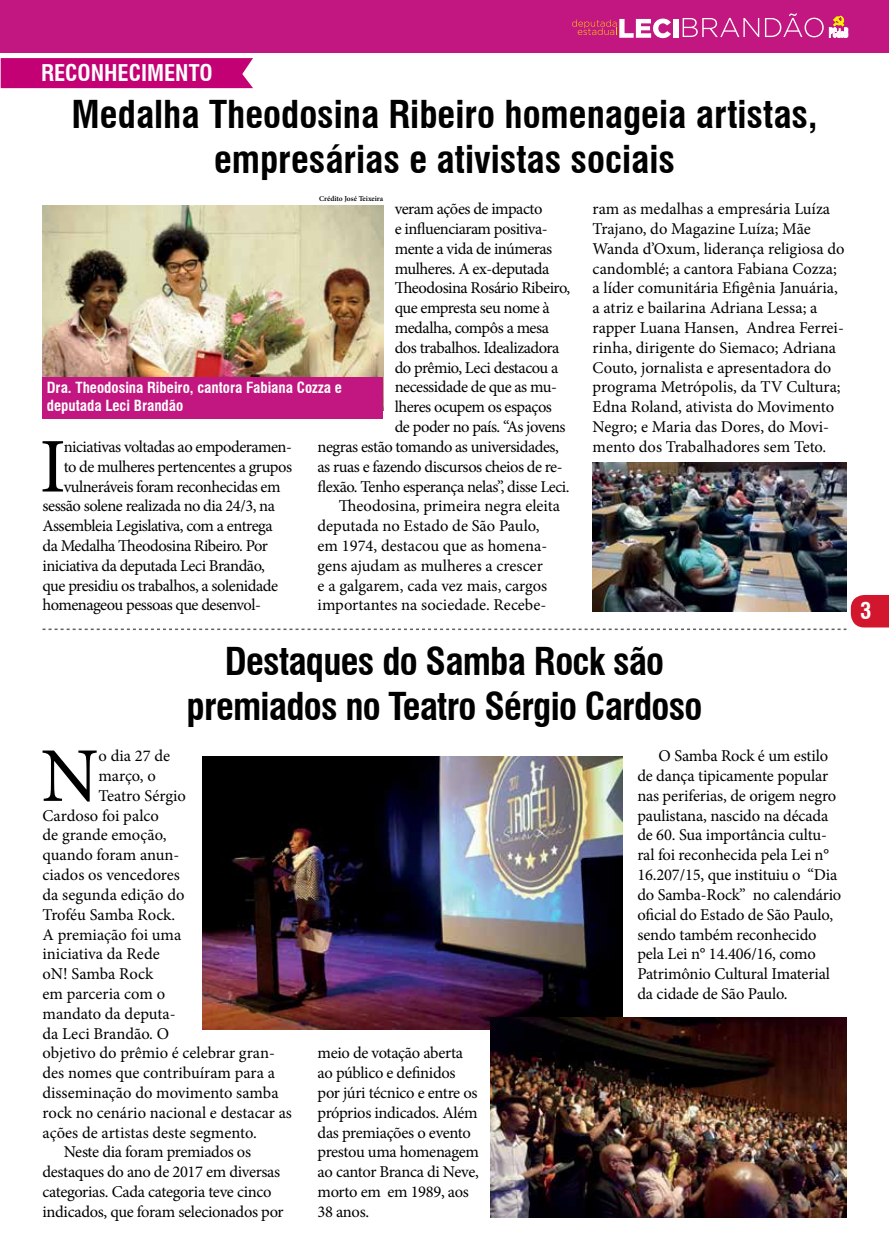
<style>
.page{position:relative;width:889px;height:1255px;background:#fff}
.page>*{position:absolute;margin:0;border:0;box-sizing:border-box;transform-origin:0 0}
.t1{font:77.4px "Minion Pro";color:#000}
.t2{font:700 condensed 37.5px/45px "Swiss 721 BT";color:#000;text-align:center}
.t3{font:700 condensed 37.5px/45px "Swiss 721 BT";letter-spacing:-.02em;color:#000;text-align:center}
.t4{font:700 condensed 22.5px "Swiss 721 BT";color:#fff}
.t5{font:16.5px/19.8px "Minion Pro";letter-spacing:-.015em;color:#000}
.t6{font:16.5px "Minion Pro";letter-spacing:-.035em;color:#000}
.t7{font:700 condensed 15px/18px "Swiss 721 BT";color:#fff}
.t8{font:600 7.5px "Minion Pro";color:#000}
</style>
<div class="page">
<div style="left:0;top:0;width:889px;height:53px;background:#c21780"></div>
<div style="left:673px;top:19px;width:5px;height:19px;background:#fff"></div>
<svg style="left:572px;top:19px;width:99px;height:19px"></svg>
<svg style="left:682px;top:18px;width:77px;height:19px"></svg>
<svg style="left:765px;top:13px;width:58px;height:24px"></svg>
<svg style="left:829px;top:16px;width:19px;height:21px"></svg>
<svg style="left:43px;top:595px;width:846px;height:35px"></svg>
<img style="left:43px;top:205px;width:340px;height:172px">
<img style="left:592px;top:463px;width:254px;height:148px">
<img style="left:202px;top:756px;width:420px;height:273px">
<img style="left:491px;top:1017px;width:355px;height:200px">
<div style="left:43px;top:377px;width:340px;height:41px;background:#c21780"></div>
<div style="left:1px;top:58px;width:252px;height:30px;background:#c40075"></div>
<h3 class="t4" style="left:41px;top:59px;width:173px">RECONHECIMENTO</h3>
<h2 class="t2" style="left:72px;top:92px;width:747px">Medalha Theodosina Ribeiro homenageia artistas, empresárias e ativistas sociais</h2>
<p class="t8" style="left:319px;top:193px;width:66px">Crédito José Teixeira</p>
<p class="t5" style="left:395px;top:199px;width:149px">veram ações de impacto</p>
<p class="t5" style="left:395px;top:219px;width:154px">e influenciaram positiva-</p>
<p class="t5" style="left:395px;top:239px;width:159px">mente a vida de inúmeras</p>
<p class="t5" style="left:395px;top:258px;width:156px">mulheres. A ex-deputada</p>
<p class="t5" style="left:395px;top:278px;width:177px">Theodosina Rosário Ribeiro,</p>
<p class="t6" style="left:395px;top:297px;width:156px">que empresta seu nome à</p>
<p class="t5" style="left:395px;top:318px;width:156px">medalha, compôs a mesa</p>
<p class="t5" style="left:395px;top:338px;width:166px">dos trabalhos. Idealizadora</p>
<p class="t5" style="left:395px;top:357px;width:165px">do prêmio, Leci destacou a</p>
<p class="t5" style="left:395px;top:377px;width:164px">necessidade de que as mu-</p>
<p class="t5" style="left:395px;top:397px;width:159px">lheres ocupem os espaços</p>
<p class="t5" style="left:395px;top:417px;width:172px">de poder no país. “As jovens</p>
<p class="t5" style="left:317px;top:437px;width:243px">negras estão tomando as universidades,</p>
<p class="t5" style="left:317px;top:456px;width:247px">as ruas e fazendo discursos cheios de re-</p>
<p class="t5" style="left:317px;top:476px;width:253px">flexão. Tenho esperança nelas”, disse Leci.</p>
<p class="t5" style="left:339px;top:496px;width:223px">Theodosina, primeira negra eleita</p>
<p class="t5" style="left:317px;top:516px;width:223px">deputada no Estado de São Paulo,</p>
<p class="t5" style="left:317px;top:536px;width:231px">em 1974, destacou que as homena-</p>
<p class="t5" style="left:317px;top:555px;width:227px">gens ajudam as mulheres a crescer</p>
<p class="t5" style="left:317px;top:575px;width:231px">e a galgarem, cada vez mais, cargos</p>
<p class="t5" style="left:317px;top:595px;width:230px">importantes na sociedade. Recebe-</p>
<p class="t7" style="left:47px;top:378px;width:297px">Dra. Theodosina Ribeiro, cantora Fabiana Cozza e deputada Leci Brandão</p>
<h1 class="t1" style="left:40px;top:415px;width:28px">I</h1>
<p class="t5" style="left:64px;top:437px;width:230px">niciativas voltadas ao empoderamen-</p>
<p class="t5" style="left:64px;top:456px;width:230px">to de mulheres pertencentes a grupos</p>
<p class="t5" style="left:64px;top:476px;width:218px">vulneráveis foram reconhecidas em</p>
<p class="t5" style="left:43px;top:496px;width:234px">sessão solene realizada no dia 24/3, na</p>
<p class="t5" style="left:43px;top:516px;width:232px">Assembleia Legislativa, com a entrega</p>
<p class="t5" style="left:43px;top:536px;width:227px">da Medalha Theodosina Ribeiro. Por</p>
<p class="t5" style="left:43px;top:555px;width:224px">iniciativa da deputada Leci Brandão,</p>
<p class="t5" style="left:43px;top:575px;width:237px">que presidiu os trabalhos, a solenidade</p>
<p class="t6" style="left:43px;top:594px;width:220px">homenageou pessoas que desenvol-</p>
<p class="t5" style="left:592px;top:199px;width:253px">ram as medalhas a empresária Luíza Trajano, do Magazine Luíza; Mãe Wanda d’Oxum, liderança religiosa do candomblé; a cantora Fabiana Cozza; a líder comunitária Efigênia Januária, a atriz e bailarina Adriana Lessa; a rapper Luana Hansen, Andrea Ferrei&shy;rinha, dirigente do Siemaco; Adriana Couto, jornalista e apresentadora do programa Metrópolis, da TV Cultura; Edna Roland, ativista do Movimento Negro; e Maria das Dores, do Movi&shy;mento dos Trabalhadores sem Teto.</p>
<h2 class="t3" style="left:187px;top:639px;width:517px">Destaques do Samba Rock são premiados no Teatro Sérgio Cardoso</h2>
<h1 class="t1" style="left:41px;top:724px;width:59px">N</h1>
<p class="t5" style="left:98px;top:746px;width:73px">o dia 27 de</p>
<p class="t5" style="left:98px;top:766px;width:59px">março, o</p>
<p class="t5" style="left:98px;top:785px;width:89px">Teatro Sérgio</p>
<p class="t5" style="left:43px;top:805px;width:118px">Cardoso foi palco</p>
<p class="t5" style="left:43px;top:825px;width:125px">de grande emoção,</p>
<p class="t5" style="left:43px;top:845px;width:138px">quando foram anun-</p>
<p class="t5" style="left:43px;top:865px;width:139px">ciados os vencedores</p>
<p class="t5" style="left:43px;top:884px;width:143px">da segunda edição do</p>
<p class="t5" style="left:43px;top:904px;width:134px">Troféu Samba Rock.</p>
<p class="t5" style="left:43px;top:924px;width:140px">A premiação foi uma</p>
<p class="t5" style="left:43px;top:944px;width:119px">iniciativa da Rede</p>
<p class="t5" style="left:43px;top:964px;width:112px">oN! Samba Rock</p>
<p class="t5" style="left:43px;top:983px;width:124px">em parceria com o</p>
<p class="t5" style="left:43px;top:1003px;width:135px">mandato da deputa-</p>
<p class="t5" style="left:43px;top:1023px;width:128px">da Leci Brandão. O</p>
<p class="t5" style="left:43px;top:1043px;width:234px">objetivo do prêmio é celebrar gran-</p>
<p class="t5" style="left:43px;top:1063px;width:234px">des nomes que contribuíram para a</p>
<p class="t5" style="left:43px;top:1082px;width:237px">disseminação do movimento samba</p>
<p class="t5" style="left:43px;top:1102px;width:251px">rock no cenário nacional e destacar as</p>
<p class="t5" style="left:43px;top:1122px;width:216px">ações de artistas deste segmento.</p>
<p class="t5" style="left:64px;top:1142px;width:189px">Neste dia foram premiados os</p>
<p class="t5" style="left:43px;top:1162px;width:239px">destaques do ano de 2017 em diversas</p>
<p class="t5" style="left:43px;top:1181px;width:230px">categorias. Cada categoria teve cinco</p>
<p class="t5" style="left:43px;top:1201px;width:243px">indicados, que foram selecionados por</p>
<p class="t5" style="left:317px;top:1043px;width:163px">meio de votação aberta ao público e definidos por júri técnico e entre os próprios indicados. Além das premiações o evento prestou uma homenagem ao cantor Branca di Neve, morto em em 1989, aos<br>38 anos.</p>
<p class="t5" style="left:637px;top:746px;width:205px;text-indent:21px">O Samba Rock é um estilo de dança tipicamente popular nas periferias, de origem negro paulistana, nascido na década de 60. Sua importância cultu&shy;ral foi reconhecida pela Lei n°<br>16.207/15, que instituiu o “Dia do Samba-Rock” no calendário oficial do Estado de São Paulo, sendo também reconhecido pela Lei n° 14.406/16, como<br>Patrimônio Cultural Imaterial da cidade de São Paulo.</p>
<h3 class="t4" style="left:860px;top:597px;width:13px">3</h3>
</div>
